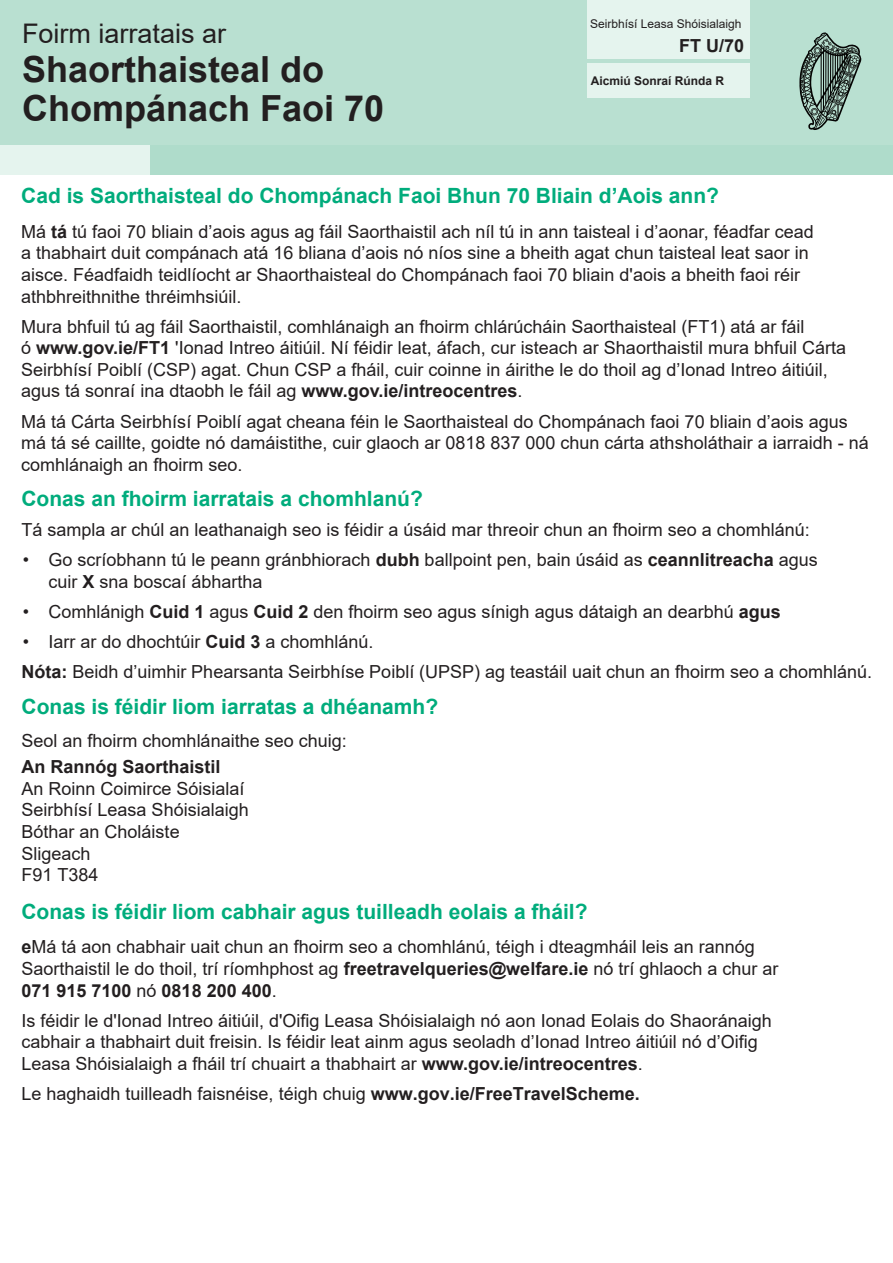
<style>
.page{position:relative;width:893px;height:1263px;background:#fff}
.page>*{position:absolute;margin:0;border:0;box-sizing:border-box;transform-origin:0 0}
.t1{font:700 36px/39px "Arial";color:#231f20}
.t2{font:27px "Arial";color:#231f20}
.body_text{font:700 21px "Arial";color:#00ac7c}
.Intro__5-5{font:700 21px "Arial";color:#00ac7c}
.Intro__5-5-2{font:18px/21.6px "Arial";color:#231f20}
.body_text-2{font:18px "Arial";color:#231f20}
.t3{font:700 18px "Arial";color:#231f20}
.t4{font:12px "Arial";color:#231f20}
.t5{font:700 12px "Arial";color:#231f20}
.s1{font-weight:700}
</style>
<div class="page">
<div style="left:0;top:0;width:893px;height:145px;background:#b9e0d1"></div>
<div style="left:137px;top:145px;width:756px;height:30px;background:#afdccb"></div>
<div style="left:0;top:145px;width:150px;height:30px;background:#e5f4ee"></div>
<div style="left:587px;top:63px;width:163px;height:34px;background:#e5f4ee"></div>
<div style="left:587px;top:0;width:163px;height:58px;background:#e5f4ee"></div>
<svg style="left:799px;top:32px;width:62px;height:98px"></svg>
<p class="t2" style="left:22px;top:15px;width:206px">Foirm iarratais ar</p>
<p class="t1" style="left:22px;top:51px;width:364px">Shaorthaisteal do<br>Chompánach Faoi 70</p>
<p class="t4" style="left:590px;top:16px;width:153px">Seirbhísí Leasa Shóisialaigh</p>
<p class="t3" style="left:679px;top:33px;width:67px">FT U/70</p>
<p class="t5" style="left:591px;top:72px;width:135px">Aicmiú Sonraí Rúnda R</p>
<p class="body_text" style="left:21px;top:181px;width:699px">Cad is Saorthaisteal do Chompánach Faoi Bhun 70 Bliain d’Aois ann?</p>
<p class="Intro__5-5-2" style="left:21px;top:220px;width:794px">Má <span class="s1">tá</span> tú faoi 70 bliain d’aois agus ag fáil Saorthaistil ach níl tú in ann taisteal i d’aonar, féadfar cead a thabhairt duit compánach atá 16 bliana d’aois nó níos sine a bheith agat chun taisteal leat saor in aisce. Féadfaidh teidlíocht ar Shaorthaisteal do Chompánach faoi 70 bliain d'aois a bheith faoi réir athbhreithnithe thréimhsiúil.</p>
<p class="Intro__5-5-2" style="left:21px;top:315px;width:826px">Mura bhfuil tú ag fáil Saorthaistil, comhlánaigh an fhoirm chlárúcháin Saorthaisteal (FT1) atá ar fáil<br>ó <span class="s1">www.gov.ie/FT1</span> 'Ionad Intreo áitiúil. Ní féidir leat, áfach, cur isteach ar Shaorthaistil mura bhfuil Cárta Seirbhísí Poiblí (CSP) agat. Chun CSP a fháil, cuir coinne in áirithe le do thoil ag d’Ionad Intreo áitiúil, agus tá sonraí ina dtaobh le fáil ag <span class="s1">www.gov.ie/intreocentres</span>.</p>
<p class="Intro__5-5-2" style="left:21px;top:410px;width:849px">Má tá Cárta Seirbhísí Poiblí agat cheana féin le Saorthaisteal do Chompánach faoi 70 bliain d’aois agus má tá sé caillte, goidte nó damáistithe, cuir glaoch ar 0818 837 000 chun cárta athsholáthair a iarraidh - ná comhlánaigh an fhoirm seo.</p>
<p class="body_text" style="left:21px;top:484px;width:403px">Conas an fhoirm iarratais a chomhlanú?</p>
<p class="body_text-2" style="left:21px;top:517px;width:790px">Tá sampla ar chúl an leathanaigh seo is féidir a úsáid mar threoir chun an fhoirm seo a chomhlánú:</p>
<p class="Intro__5-5-2" style="left:48px;top:549px;width:771px;text-indent:-26px">• Go scríobhann tú le peann gránbhiorach <span class="s1">dubh</span> ballpoint pen, bain úsáid as <span class="s1">ceannlitreacha</span> agus cuir <span class="s1">X</span> sna boscaí ábhartha</p>
<p class="Intro__5-5-2" style="left:23px;top:600px;width:759px">• Comhlánigh <span class="s1">Cuid 1</span> agus <span class="s1">Cuid 2</span> den fhoirm seo agus sínigh agus dátaigh an dearbhú <span class="s1">agus</span></p>
<p class="Intro__5-5-2" style="left:23px;top:631px;width:352px">• Iarr ar do dhochtúir <span class="s1">Cuid 3</span> a chomhlánú.</p>
<p class="Intro__5-5-2" style="left:21px;top:661px;width:852px"><span class="s1">Nóta:</span> Beidh d’uimhir Phearsanta Seirbhíse Poiblí (UPSP) ag teastáil uait chun an fhoirm seo a chomhlánú.</p>
<p class="body_text" style="left:22px;top:691px;width:418px">Conas is féidir liom iarratas a dhéanamh?</p>
<p class="Intro__5-5-2" style="left:22px;top:730px;width:327px">Seol an fhoirm chomhlánaithe seo chuig:</p>
<p class="t3" style="left:22px;top:754px;width:201px">An Rannóg Saorthaistil</p>
<p class="Intro__5-5-2" style="left:22px;top:778px;width:225px">An Roinn Coimirce Sóisialaí</p>
<p class="Intro__5-5-2" style="left:22px;top:799px;width:229px">Seirbhísí Leasa Shóisialaigh</p>
<p class="Intro__5-5-2" style="left:22px;top:821px;width:160px">Bóthar an Choláiste</p>
<p class="Intro__5-5-2" style="left:22px;top:842px;width:71px">Sligeach</p>
<p class="Intro__5-5-2" style="left:22px;top:864px;width:79px">F91 T384</p>
<p class="Intro__5-5" style="left:21px;top:897px;width:568px">Conas is féidir liom cabhair agus tuilleadh eolais a fháil?</p>
<p class="Intro__5-5-2" style="left:21px;top:936px;width:758px"><span class="s1">e</span>Má tá aon chabhair uait chun an fhoirm seo a chomhlánú, téigh i dteagmháil leis an rannóg<br>Saorthaistil le do thoil, trí ríomhphost ag <span class="s1">freetravelqueries@welfare.ie</span> nó trí ghlaoch a chur ar<br><span class="s1">071 915 7100</span> nó <span class="s1">0818 200 400</span>.</p>
<p class="Intro__5-5-2" style="left:21px;top:1009px;width:752px">Is féidir le d'Ionad Intreo áitiúil, d'Oifig Leasa Shóisialaigh nó aon Ionad Eolais do Shaoránaigh cabhair a thabhairt duit freisin. Is féidir leat ainm agus seoladh d’Ionad Intreo áitiúil nó d’Oifig<br>Leasa Shóisialaigh a fháil trí chuairt a thabhairt ar <span class="s1">www.gov.ie/intreocentres</span>.</p>
<p class="Intro__5-5-2" style="left:21px;top:1083px;width:620px">Le haghaidh tuilleadh faisnéise, téigh chuig <span class="s1">www.gov.ie/FreeTravelScheme.</span></p>
</div>
